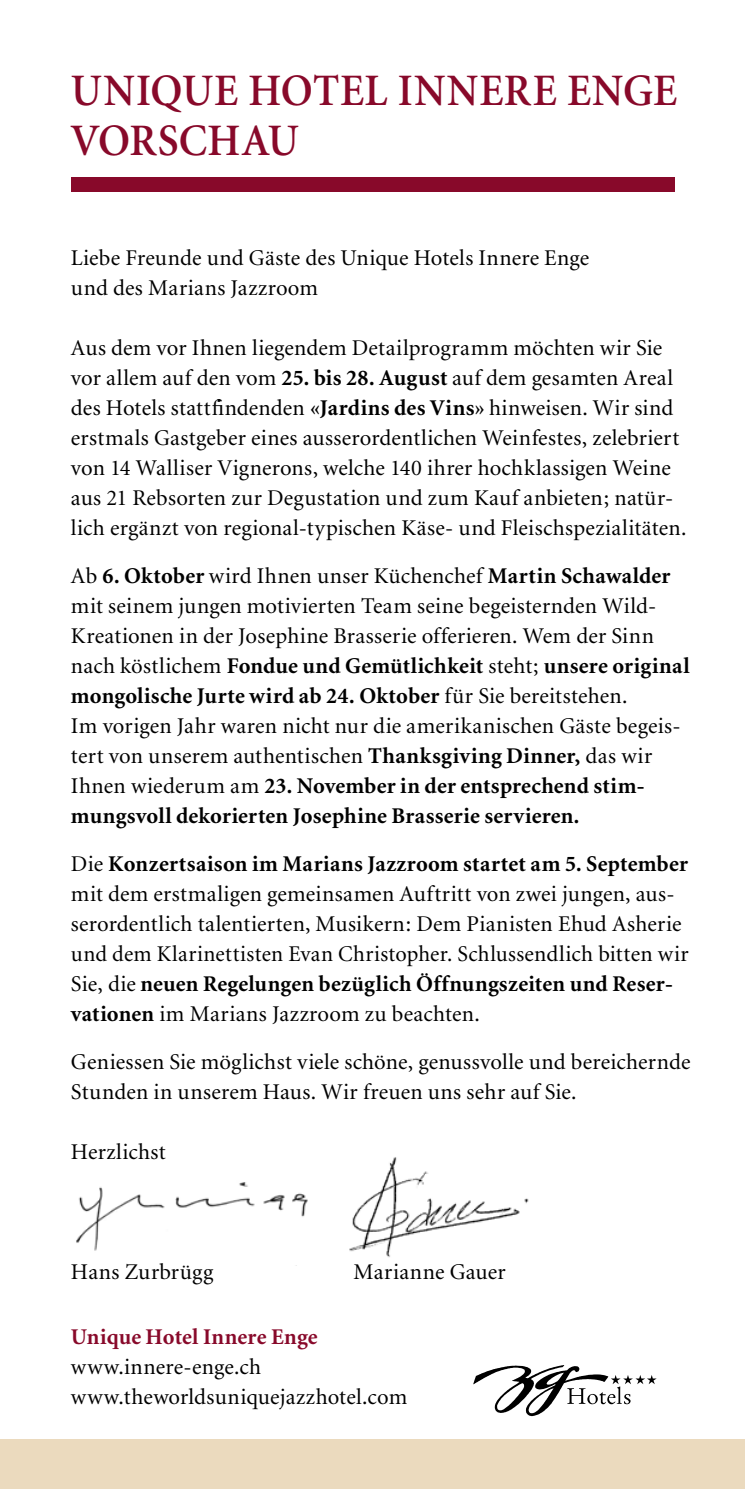
<style>
.page{position:relative;width:745px;height:1489px;background:#fff}
.page>*{position:absolute;margin:0;border:0;box-sizing:border-box;transform-origin:0 0}
.t1{font:600 45px/50px "Minion";letter-spacing:.015em;color:#88092a;scale:.95 1}
.t2{font:22.5px/30px "Minion";letter-spacing:.01em;color:#000}
.t3{font:700 22.5px "Minion";letter-spacing:.005em;color:#88092a}
.s1{font-weight:700}
</style>
<div class="page">
<img style="left:76px;top:1182px;width:232px;height:69px">
<img style="left:349px;top:1157px;width:180px;height:100px">
<div style="left:0;top:1439px;width:744px;height:49px;background:#ebdabe"></div>
<div style="left:71px;top:177px;width:602px;height:14px;background:#88092a"></div>
<svg style="left:473px;top:1365px;width:183px;height:50px"></svg>
<h1 class="t1" style="left:71px;top:67px;width:633px">UNIQUE HOTEL INNERE ENGE<br>VORSCHAU</h1>
<p class="t2" style="left:71px;top:244px;width:519px">Liebe Freunde und Gäste des Unique Hotels Innere Enge und des Marians Jazzroom</p>
<p class="t2" style="left:71px;top:334px;width:616px">Aus dem vor Ihnen liegendem Detailprogramm möchten wir Sie vor allem auf den vom <span class="s1">25. bis 28. August</span> auf dem gesamten Areal des Hotels stattfindenden <span class="s1">«Jardins des Vins»</span> hinweisen. Wir sind erstmals Gastgeber eines ausserordentlichen Weinfestes, zelebriert von 14 Walliser Vignerons, welche 140 ihrer hochklassigen Weine aus 21 Rebsorten zur Degustation und zum Kauf anbieten; natür&shy;lich ergänzt von regional-typischen Käse- und Fleischspezialitäten.</p>
<p class="t2" style="left:71px;top:561px;width:619px">Ab <span class="s1">6. Oktober</span> wird Ihnen unser Küchenchef <span class="s1">Martin Schawalder </span>mit seinem jungen motivierten Team seine begeisternden Wild-Kreationen in der Josephine Brasserie offerieren. Wem der Sinn nach köstlichem <span class="s1">Fondue und Gemütlichkeit</span> steht; <span class="s1">unsere original mongolische Jurte wird ab 24. Oktober</span> für Sie bereitstehen.<br>Im vorigen Jahr waren nicht nur die amerikanischen Gäste begeis&shy;tert von unserem authentischen <span class="s1">Thanksgiving Dinner,</span> das wir Ihnen wiederum am <span class="s1">23. November in der entsprechend stim&shy;mungsvoll dekorierten Josephine Brasserie servieren.</span></p>
<p class="t2" style="left:71px;top:849px;width:619px">Die <span class="s1">Konzertsaison im Marians Jazzroom startet am 5. September </span>mit dem erstmaligen gemeinsamen Auftritt von zwei jungen, aus&shy;serordentlich talentierten, Musikern: Dem Pianisten Ehud Asherie und dem Klarinettisten Evan Christopher. Schlussendlich bitten wir Sie, die <span class="s1">neuen Regelungen bezüglich Öffnungszeiten und Reser&shy;vationen</span> im Marians Jazzroom zu beachten.</p>
<p class="t2" style="left:71px;top:1047px;width:620px">Geniessen Sie möglichst viele schöne, genussvolle und bereichernde<br>Stunden in unserem Haus. Wir freuen uns sehr auf Sie.</p>
<p class="t2" style="left:71px;top:1137px;width:96px">Herzlichst</p>
<p class="t2" style="left:71px;top:1257px;width:144px">Hans Zurbrügg</p>
<p class="t2" style="left:353px;top:1257px;width:154px">Marianne Gauer</p>
<p class="t3" style="left:71px;top:1325px;width:248px">Unique Hotel Innere Enge</p>
<p class="t2" style="left:71px;top:1352px;width:337px">www.innere-enge.ch www.theworldsuniquejazzhotel.com</p>
</div>
